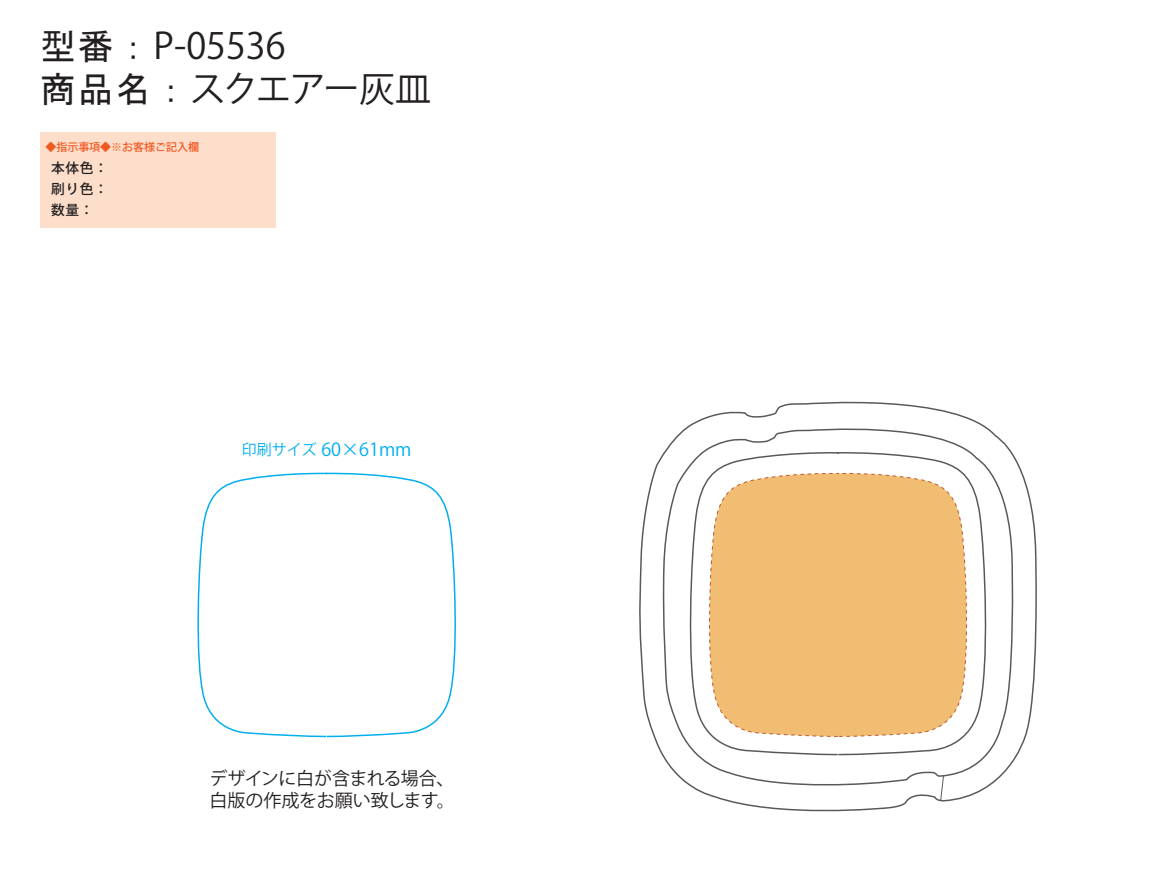
<style>
.page{position:relative;width:1176px;height:892px;background:#fff}
.page>*{position:absolute;margin:0;border:0;box-sizing:border-box;transform-origin:0 0}
.t1{font:36px/43.2px "Koz Go Pr 6 N";letter-spacing:-.005em;color:#231f20}
.t2{font:18px/21.6px "Koz Go Pr 6 N";letter-spacing:-.02em;color:#231f20}
.t3{font:18px "Koz Go Pro";color:#00aeef}
.t4{font:500 13.65px/21px "Koz Go Pro";letter-spacing:.05em;color:#231f20;text-align:justify}
.t5{font:500 10.95px "Koz Go Pro";color:#f15921}
.s1{font-family:"MS Gothic"}
.s2{font-family:"Koz Go Pr 6 N";font-size:15px}
</style>
<div class="page">
<svg style="left:197px;top:472px;width:259px;height:266px"></svg>
<svg style="left:639px;top:401px;width:398px;height:411px"></svg>
<div style="left:40px;top:133px;width:235px;height:95px;background:#fddecb"></div>
<svg style="left:705px;top:473px;width:265px;height:264px;background:#f1c27f"></svg>
<h1 class="t1" style="left:40px;top:25px;width:392px"><span class="s1">型番：</span>P-05536<br><span class="s1">商品名：</span>スクエアー灰皿</h1>
<p class="t5" style="left:45px;top:140px;width:155px">◆指示事項◆※お客様ご記入欄</p>
<p class="t4" style="left:51px;top:158px;width:58px">本体色：刷り色：数量：</p>
<p class="t3" style="left:242px;top:438px;width:171px"><span class="s2">印刷サイズ</span> 60×61mm</p>
<p class="t2" style="left:209px;top:768px;width:256px">デザインに白が含まれる場合、白版の作成をお願い致します。　</p>
</div>
